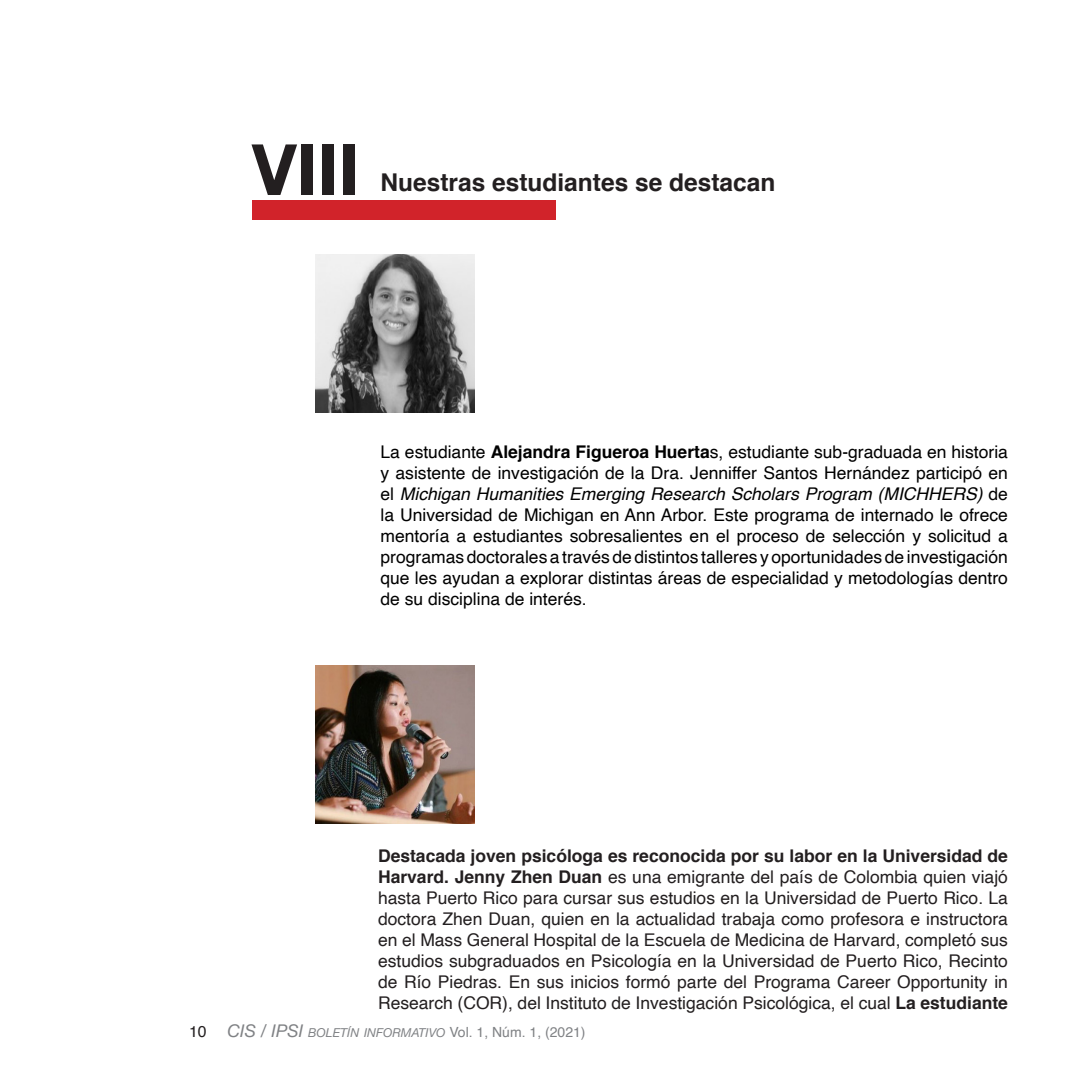
<style>
.page{position:relative;width:1071px;height:1071px;background:#fff}
.page>*{position:absolute;margin:0;border:0;box-sizing:border-box;transform-origin:0 0}
.t1{font:700 70.7px "Helvetica Neue";color:#231f20}
.t2{font:700 24.5px "Helvetica";color:#231f20}
.t3{font:17.5px/21px "Helvetica";color:#231f20;text-align:justify}
.t4{font:17.5px/21px "Helvetica";color:#000;text-align:justify}
.t5{font:italic 12.25px "Helvetica Neue";color:#808285}
.s1{font-weight:700}
.s2{font-style:italic}
.s3{font-family:"Helvetica";font-style:normal;font-size:15.75px;color:#231f20}
.s4{font-size:17.5px}
.s5{font-family:"Helvetica";font-style:normal;font-size:14px}
</style>
<div class="page">
<div style="left:252px;top:200px;width:303px;height:20px;background:#d1232a"></div>
<img style="left:315px;top:254px;width:160px;height:158px">
<img style="left:315px;top:665px;width:159px;height:158px">
<p class="t1" style="left:252px;top:114px;width:109px">VIII</p>
<p class="t2" style="left:381px;top:163px;width:396px">Nuestras estudiantes se destacan</p>
<p class="t4" style="left:381px;top:442px;width:629px">La estudiante <span class="s1">Alejandra Figueroa Huerta</span>s, estudiante sub-graduada en historia y asistente de investigación de la Dra. Jenniffer Santos Hernández participó en el <span class="s2">Michigan Humanities Emerging Research Scholars Program (MICHHERS)</span> de la Universidad de Michigan en Ann Arbor. Este programa de internado le ofrece mentoría a estudiantes sobresalientes en el proceso de selección y solicitud a programas doctorales a través de distintos talleres y oportunidades de investigación que les ayudan a explorar distintas áreas de especialidad y metodologías dentro de su disciplina de interés.</p>
<p class="t3" style="left:378px;top:846px;width:632px"><span class="s1">Destacada joven psicóloga es reconocida por su labor en la Universidad de Harvard. Jenny Zhen Duan</span> es una emigrante del país de Colombia quien viajó hasta Puerto Rico para cursar sus estudios en la Universidad de Puerto Rico. La doctora Zhen Duan, quien en la actualidad trabaja como profesora e instructora en el Mass General Hospital de la Escuela de Medicina de Harvard, completó sus estudios subgraduados en Psicología en la Universidad de Puerto Rico, Recinto de Río Piedras. En sus inicios formó parte del Programa Career Opportunity in Research (COR), del Instituto de Investigación Psicológica, el cual <span class="s1">La estudiante</span></p>
<p class="t5" style="left:189px;top:1024px;width:398px"><span class="s3">10</span> <span class="s4">CIS / IPSI</span> BOLETÍN INFORMATIVO <span class="s5">Vol. 1, Núm. 1, (2021)</span></p>
</div>
